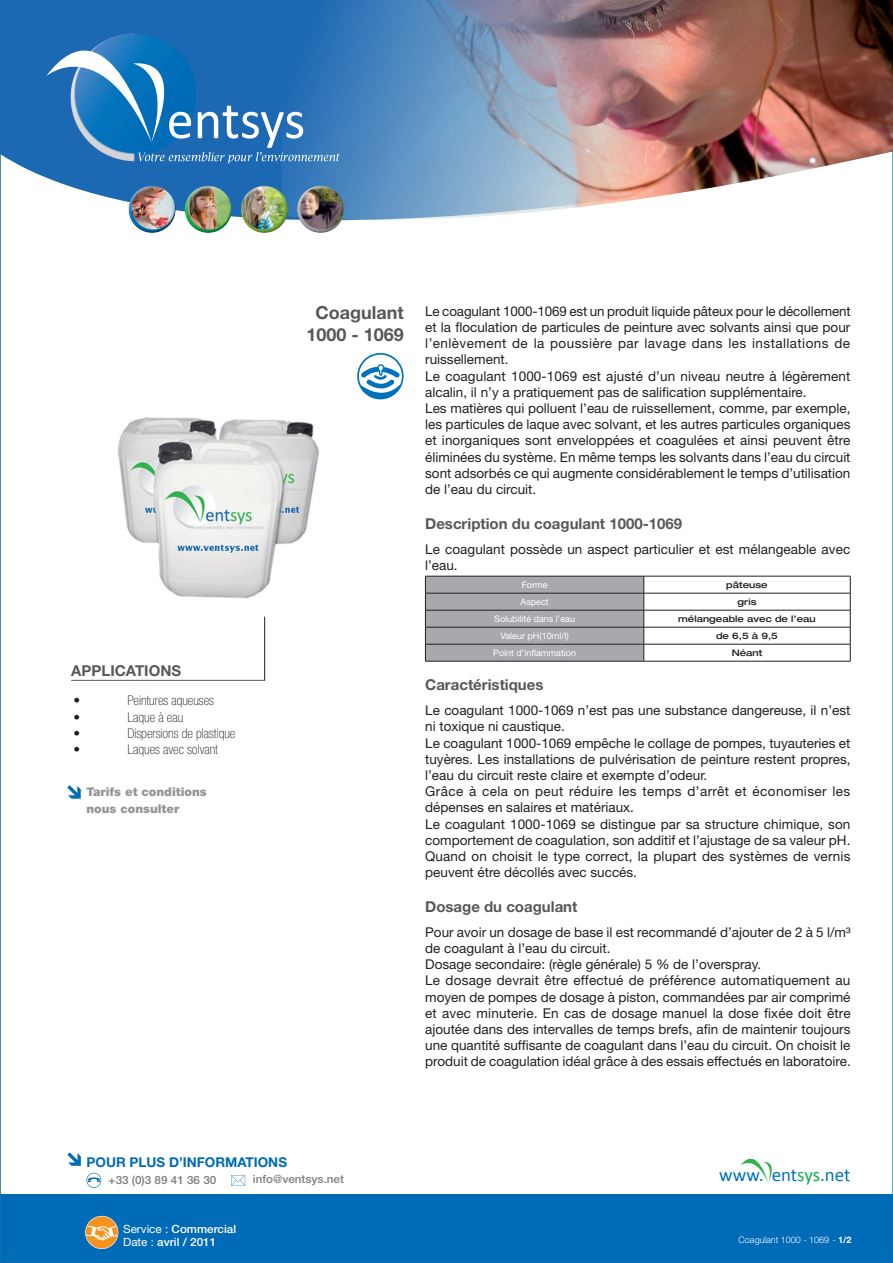
<style>
.page{position:relative;width:893px;height:1263px;background:#fff}
.page>*{position:absolute;margin:0;border:0;box-sizing:border-box;transform-origin:0 0}
.t1{font:18.9px "Calibri";letter-spacing:-.005em;color:#0072bc}
.t2{font:700 18px/21.6px "Helvetica Neue LT Std";color:#57585a;text-align:center}
.t3{font:700 15px "Helvetica Neue LT Std";color:#57585a}
.t4{font:13.5px/16.2px "Helvetica Neue LT Std";color:#231f20}
.t5{font:100 condensed 13.5px "Helvetica Neue LT Std";color:#231f20}
.t6{font:700 13.5px "Helvetica Neue LT Std";color:#006bb6}
.t7{font:900 12px/17.1px "Helvetica Neue LT Std";color:#939598}
.t8{font:500 11.4px/13.6px "Helvetica Neue LT Std";color:#fff}
.t9{font:500 11.4px "Helvetica Neue LT Std";color:#7c7d82}
.t10{font:9px "Helvetica Neue LT Std";color:#fff}
.t11{font:500 expanded 9px "Helvetica Neue LT Std";color:#231f20}
.t12{font:300 9px "Helvetica Neue LT Std";color:#fff}
.s1{color:#fff}
.s2{color:#0cae4c}
.s3{font-weight:400}
.s4{font-weight:700}
</style>
<div class="page">
<div style="left:0;top:1195px;width:893px;height:68px;background:#006bb6"></div>
<svg style="left:67px;top:1152px;width:15px;height:15px"></svg>
<svg style="left:87px;top:1173px;width:14px;height:15px"></svg>
<svg style="left:231px;top:1175px;width:14px;height:10px"></svg>
<svg style="left:741px;top:1158px;width:31px;height:25px"></svg>
<svg style="left:85px;top:1216px;width:33px;height:33px"></svg>
<svg style="left:357px;top:353px;width:47px;height:46px"></svg>
<svg style="left:0;top:0;width:893px;height:277px"></svg>
<img style="left:281px;top:0;width:612px;height:221px">
<svg style="left:46px;top:26px;width:294px;height:137px;background:#337cbd"></svg>
<div style="left:295px;top:184px;width:49px;height:38px;background:#fff;opacity:.56"></div>
<div style="left:296px;top:193px;width:49px;height:42px;background:#231f20;opacity:.39"></div>
<div style="left:239px;top:185px;width:49px;height:37px;background:#fff;opacity:.56"></div>
<div style="left:240px;top:193px;width:48px;height:43px;background:#231f20;opacity:.39"></div>
<div style="left:183px;top:186px;width:49px;height:36px;background:#fff;opacity:.56"></div>
<div style="left:184px;top:193px;width:49px;height:42px;background:#231f20;opacity:.39"></div>
<div style="left:126px;top:186px;width:50px;height:36px;background:#fff;opacity:.56"></div>
<div style="left:128px;top:193px;width:49px;height:42px;background:#231f20;opacity:.39"></div>
<hr style="left:644px;top:593px;width:206px;height:1px;background:#231f20">
<hr style="left:644px;top:610px;width:206px;height:1px;background:#231f20">
<svg style="left:850px;top:576px;width:1px;height:85px"></svg>
<hr style="left:644px;top:576px;width:206px;height:1px;background:#231f20">
<hr style="left:644px;top:627px;width:206px;height:1px;background:#231f20">
<svg style="left:425px;top:576px;width:219px;height:85px;background:#9f9fa3"></svg>
<hr style="left:644px;top:644px;width:206px;height:1px;background:#231f20">
<hr style="left:425px;top:661px;width:219px;height:1px;background:#231f20">
<hr style="left:644px;top:661px;width:206px;height:1px;background:#231f20">
<hr style="left:71px;top:680px;width:194px;height:1px;background:#57585a">
<hr style="left:264px;top:617px;width:1px;height:63px;background:#231f20">
<svg style="left:67px;top:785px;width:15px;height:15px"></svg>
<img style="left:117px;top:417px;width:202px;height:182px">
<p class="t3" style="left:71px;top:661px;width:21px">Applications</p>
<p class="t5" style="left:73px;top:693px;width:8px">•</p>
<p class="t5" style="left:127px;top:693px;width:88px">Peintures aqueuses</p>
<p class="t5" style="left:73px;top:709px;width:8px">•</p>
<p class="t5" style="left:127px;top:709px;width:57px">Laque à eau</p>
<p class="t5" style="left:73px;top:725px;width:8px">•</p>
<p class="t5" style="left:127px;top:725px;width:109px">Dispersions de plastique</p>
<p class="t5" style="left:73px;top:741px;width:8px">•</p>
<p class="t5" style="left:127px;top:741px;width:92px">Laques avec solvant</p>
<p class="t7" style="left:86px;top:783px;width:122px">Tarifs et conditions nous consulter</p>
<h2 class="t2" style="left:306px;top:302px;width:99px">Coagulant<br>1000 - 1069</h2>
<p class="t4" style="left:425px;top:303px;width:427px">Le coagulant 1000-1069 est un produit liquide pâteux pour le décollement et la floculation de particules de peinture avec solvants ainsi que pour l’enlèvement de la poussière par lavage dans les installations de ruissellement.<br>Le coagulant 1000-1069 est ajusté d’un niveau neutre à légèrement alcalin, il n’y a pratiquement pas de salification supplémentaire.<br>Les matières qui polluent l’eau de ruissellement, comme, par exemple, les particules de laque avec solvant, et les autres particules organiques et inorganiques sont enveloppées et coagulées et ainsi peuvent être éliminées du système. En même temps les solvants dans l’eau du circuit sont adsorbés ce qui augmente considérablement le temps d’utilisation de l’eau du circuit.</p>
<p class="t3" style="left:425px;top:514px;width:258px">Description du coagulant 1000-1069</p>
<p class="t4" style="left:425px;top:541px;width:427px">Le coagulant possède un aspect particulier et est mélangeable avec l’eau.</p>
<p class="t10" style="left:522px;top:579px;width:27px">Forme</p>
<p class="t11" style="left:726px;top:579px;width:43px">pâteuse</p>
<p class="t10" style="left:520px;top:596px;width:30px">Aspect</p>
<p class="t11" style="left:737px;top:596px;width:20px">gris</p>
<p class="t10" style="left:494px;top:613px;width:82px">Solubilité dans l’eau</p>
<p class="t11" style="left:678px;top:613px;width:139px">mélangeable avec de l’eau</p>
<p class="t10" style="left:500px;top:630px;width:70px">Valeur pH(10ml/l)</p>
<p class="t11" style="left:716px;top:630px;width:63px">de 6,5 à 9,5</p>
<p class="t10" style="left:493px;top:647px;width:84px">Point d’inflammation</p>
<p class="t11" style="left:732px;top:647px;width:32px">Néant</p>
<p class="t3" style="left:425px;top:676px;width:120px">Caractéristiques</p>
<p class="t4" style="left:425px;top:702px;width:427px">Le coagulant 1000-1069 n’est pas une substance dangereuse, il n’est ni toxique ni caustique.<br>Le coagulant 1000-1069 empêche le collage de pompes, tuyauteries et tuyères. Les installations de pulvérisation de peinture restent propres, l’eau du circuit reste claire et exempte d’odeur.<br>Grâce à cela on peut réduire les temps d’arrêt et économiser les dépenses en salaires et matériaux.<br>Le coagulant 1000-1069 se distingue par sa structure chimique, son comportement de coagulation, son additif et l’ajustage de sa valeur pH.<br>Quand on choisit le type correct, la plupart des systèmes de vernis peuvent étre décollés avec succés.</p>
<p class="t3" style="left:425px;top:897px;width:154px">Dosage du coagulant</p>
<p class="t4" style="left:425px;top:924px;width:427px">Pour avoir un dosage de base il est recommandé d’ajouter de 2 à 5 l/m³ de coagulant à l’eau du circuit.<br>Dosage secondaire: (règle générale) 5 % de l’overspray.<br>Le dosage devrait être effectué de préférence automatiquement au moyen de pompes de dosage à piston, commandées par air comprimé et avec minuterie. En cas de dosage manuel la dose fixée doit être ajoutée dans des intervalles de temps brefs, afin de maintenir toujours une quantité suffisante de coagulant dans l’eau du circuit. On choisit le produit de coagulation idéal grâce à des essais effectués en laboratoire.</p>
<p class="t6" style="left:87px;top:1153px;width:202px">POUR PLUS D’INFORMATIONS</p>
<p class="t9" style="left:109px;top:1173px;width:109px">+33 (0)3 89 41 36 30</p>
<p class="t9" style="left:253px;top:1172px;width:93px">info@ventsys.net</p>
<h1 class="t1" style="left:719px;top:1163px;width:133px">www.<span class="s1">V</span>ent<span class="s2">sys</span>.net</h1>
<p class="t8" style="left:123px;top:1221px;width:115px"><span class="s3">Service :</span> Commercial<br><span class="s3">Date :</span> avril / 2011</p>
<p class="t12" style="left:739px;top:1234px;width:114px">Coagulant 1000 - 1069 - <span class="s4">1/2</span></p>
</div>
